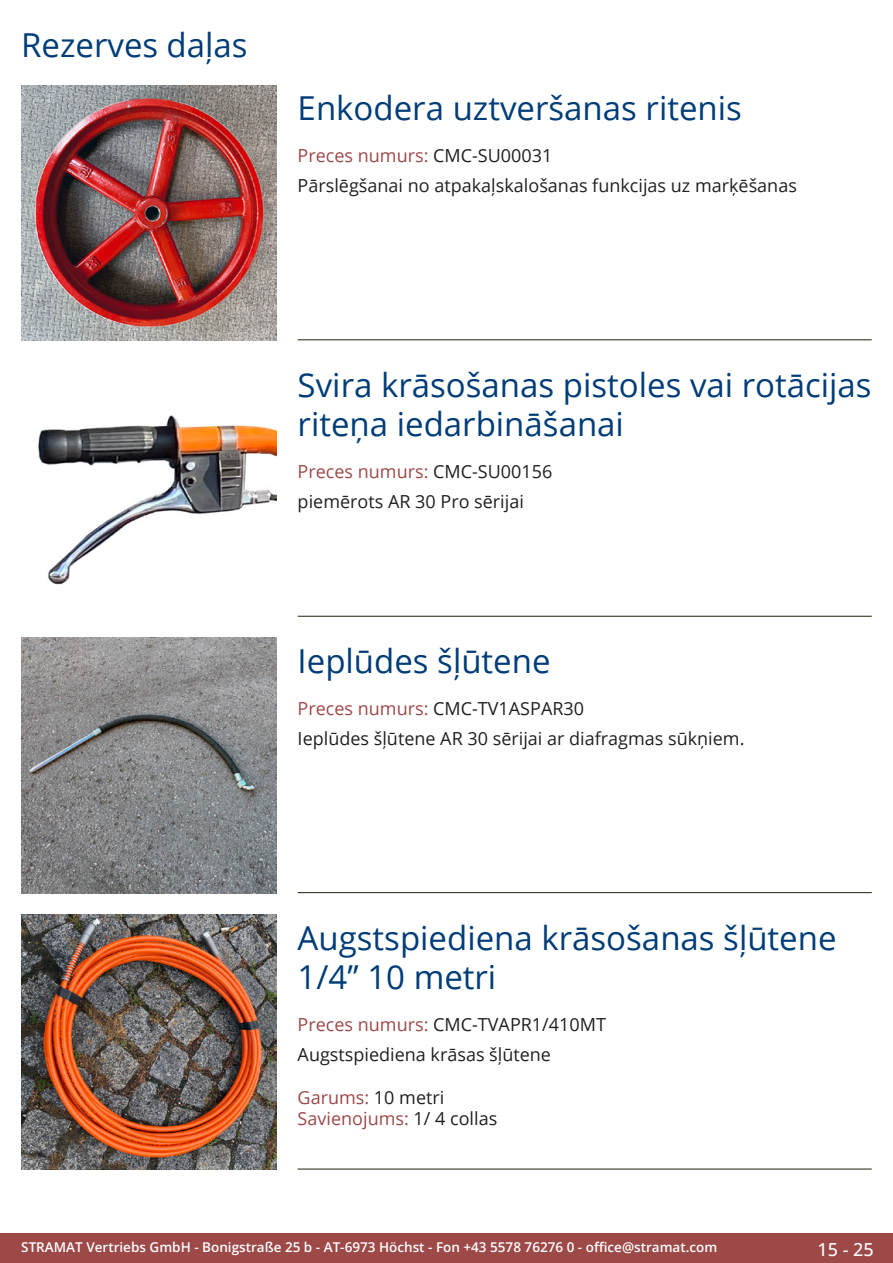
<style>
.page{position:relative;width:893px;height:1263px;background:#fff}
.page>*{position:absolute;margin:0;border:0;box-sizing:border-box;transform-origin:0 0}
.Produkttitel{font:33px/39.6px "Open Sans";color:#003d78}
.RastTitel{font:33px "Open Sans";color:#003d78}
.Beschreibung_Text{font:18px "Open Sans";color:#231f20}
.TechDaten_Überschrif{font:18px "Open Sans";color:#231f20}
.TechDaten_Überschrif-2{font:18px "Open Sans";color:#9c4948}
.Beschreibung_Text-2{font:18px/21.6px "Open Sans";color:#9c4948}
.t1{font:500 18px "Open Sans";color:#fff}
.t2{font:600 13.5px "Open Sans";color:#fff}
.s1{color:#231f20}
.s2{color:#9c4948}
</style>
<div class="page">
<div style="left:0;top:1233px;width:893px;height:30px;background:#9c4948"></div>
<hr style="left:298px;top:340px;width:574px;height:1px;background:#201d08">
<hr style="left:298px;top:616px;width:574px;height:1px;background:#201d08">
<hr style="left:298px;top:892px;width:574px;height:1px;background:#201d08">
<hr style="left:298px;top:1169px;width:574px;height:1px;background:#201d08">
<img style="left:21px;top:85px;width:255px;height:255px">
<img style="left:38px;top:415px;width:238px;height:170px">
<img style="left:21px;top:638px;width:255px;height:255px">
<img style="left:21px;top:914px;width:255px;height:255px">
<p class="RastTitel" style="left:21px;top:22px;width:228px">Rezerves daļas</p>
<p class="Produkttitel" style="left:298px;top:88px;width:446px">Enkodera uztveršanas ritenis</p>
<p class="TechDaten_Überschrif-2" style="left:298px;top:143px;width:256px">Preces numurs: <span class="s1">CMC-SU00031</span></p>
<p class="Beschreibung_Text" style="left:298px;top:173px;width:501px">Pārslēgšanai no atpakaļskalošanas funkcijas uz marķēšanas</p>
<p class="Produkttitel" style="left:298px;top:364px;width:576px">Svira krāsošanas pistoles vai rotācijas riteņa iedarbināšanai</p>
<p class="TechDaten_Überschrif-2" style="left:298px;top:459px;width:256px">Preces numurs: <span class="s1">CMC-SU00156</span></p>
<p class="Beschreibung_Text" style="left:298px;top:489px;width:228px">piemērots AR 30 Pro sērijai</p>
<p class="Produkttitel" style="left:298px;top:640px;width:254px">Ieplūdes šļūtene</p>
<p class="TechDaten_Überschrif" style="left:298px;top:696px;width:288px"><span class="s2">Preces numurs:</span> CMC-TV1ASPAR30</p>
<p class="Beschreibung_Text" style="left:298px;top:726px;width:448px">Ieplūdes šļūtene AR 30 sērijai ar diafragmas sūkņiem.</p>
<p class="Produkttitel" style="left:298px;top:917px;width:540px">Augstspiediena krāsošanas šļūtene<br>1/4’’ 10 metri</p>
<p class="TechDaten_Überschrif" style="left:298px;top:1012px;width:310px"><span class="s2">Preces numurs:</span> CMC-TVAPR1/410MT</p>
<p class="Beschreibung_Text" style="left:298px;top:1042px;width:255px">Augstspiediena krāsas šļūtene</p>
<p class="Beschreibung_Text-2" style="left:298px;top:1086px;width:201px">Garums: <span class="s1">10 metri<br></span>Savienojums: <span class="s1">1/ 4 collas</span></p>
<p class="t2" style="left:21px;top:1238px;width:698px">STRAMAT Vertriebs GmbH - Bonigstraße 25 b - AT-6973 Höchst - Fon +43 5578 76276 0 - office@stramat.com</p>
<p class="t1" style="left:817px;top:1237px;width:58px">15 - 25</p>
</div>
